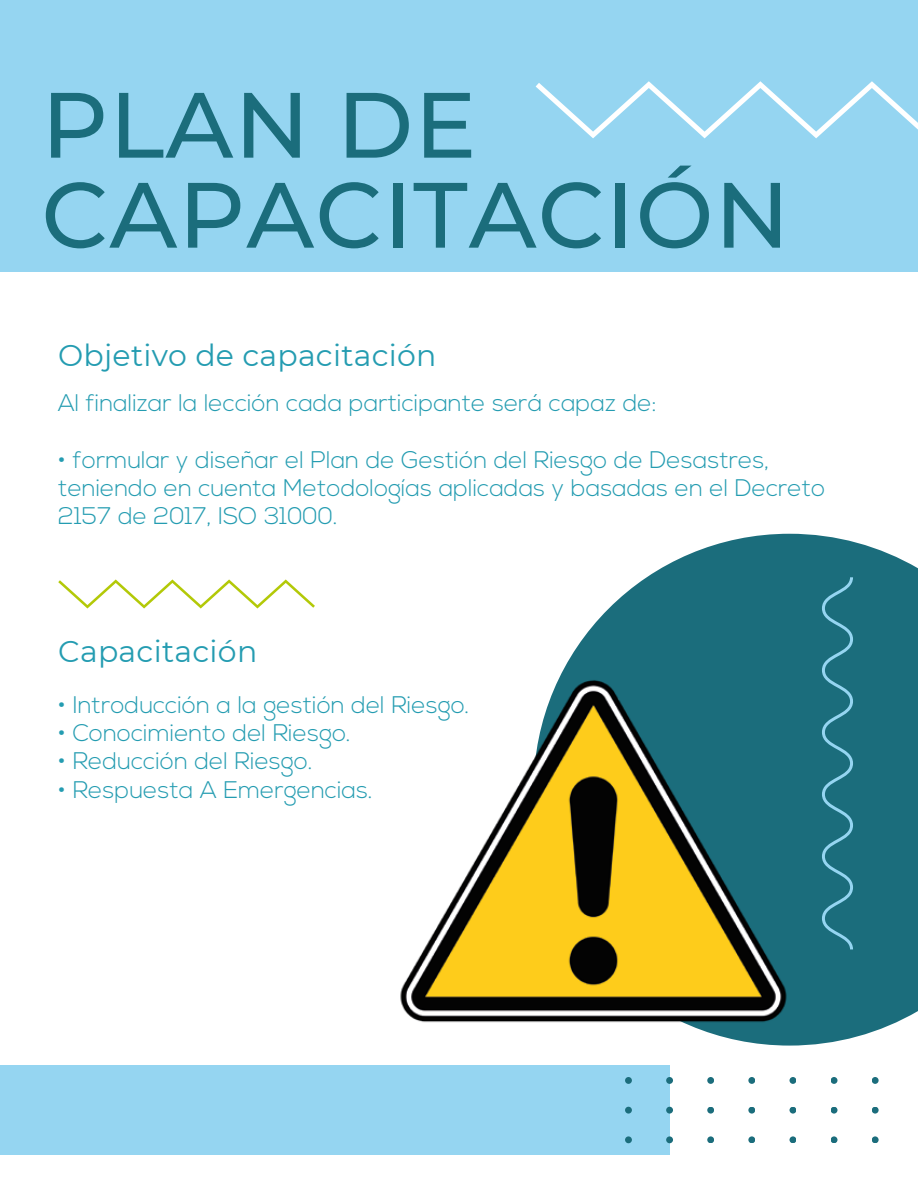
<style>
.page{position:relative;width:918px;height:1188px;background:#fff}
.page>*{position:absolute;margin:0;border:0;box-sizing:border-box;transform-origin:0 0}
.t1{font:500 92.55px/90px "Montserrat";letter-spacing:.015em;color:#1b6d7c}
.t2{font:30px "Montserrat";letter-spacing:.01em;color:#249cb1}
.t3{font:300 24px/28.2px "Nexa";color:#249cb1}
</style>
<div class="page">
<svg style="left:58px;top:579px;width:257px;height:30px"></svg>
<div style="left:0;top:1065px;width:670px;height:90px;background:#95d5f1"></div>
<div style="left:625px;top:1077px;width:7px;height:7px;background:#1b6d7c;border-radius:50%"></div>
<div style="left:666px;top:1077px;width:7px;height:7px;background:#1b6d7c;border-radius:50%"></div>
<div style="left:625px;top:1107px;width:7px;height:7px;background:#1b6d7c;border-radius:50%"></div>
<div style="left:666px;top:1107px;width:7px;height:7px;background:#1b6d7c;border-radius:50%"></div>
<div style="left:625px;top:1136px;width:7px;height:7px;background:#1b6d7c;border-radius:50%"></div>
<div style="left:666px;top:1136px;width:7px;height:7px;background:#1b6d7c;border-radius:50%"></div>
<div style="left:707px;top:1077px;width:7px;height:7px;background:#1b6d7c;border-radius:50%"></div>
<div style="left:707px;top:1107px;width:7px;height:7px;background:#1b6d7c;border-radius:50%"></div>
<div style="left:707px;top:1136px;width:7px;height:7px;background:#1b6d7c;border-radius:50%"></div>
<div style="left:748px;top:1077px;width:7px;height:7px;background:#1b6d7c;border-radius:50%"></div>
<div style="left:748px;top:1107px;width:7px;height:7px;background:#1b6d7c;border-radius:50%"></div>
<div style="left:748px;top:1136px;width:7px;height:7px;background:#1b6d7c;border-radius:50%"></div>
<div style="left:790px;top:1077px;width:6px;height:7px;background:#1b6d7c;border-radius:50%"></div>
<div style="left:790px;top:1107px;width:6px;height:7px;background:#1b6d7c;border-radius:50%"></div>
<div style="left:790px;top:1136px;width:6px;height:7px;background:#1b6d7c;border-radius:50%"></div>
<div style="left:831px;top:1077px;width:6px;height:7px;background:#1b6d7c;border-radius:50%"></div>
<div style="left:831px;top:1107px;width:6px;height:7px;background:#1b6d7c;border-radius:50%"></div>
<div style="left:831px;top:1136px;width:6px;height:7px;background:#1b6d7c;border-radius:50%"></div>
<div style="left:0;top:0;width:918px;height:272px;background:#95d5f1"></div>
<svg style="left:536px;top:81px;width:382px;height:57px"></svg>
<svg style="left:572px;top:534px;width:346px;height:512px;background:#3a818e"></svg>
<svg style="left:822px;top:577px;width:31px;height:372px;background:#2b7b8c"></svg>
<div style="left:872px;top:1077px;width:7px;height:7px;background:#1b6d7c;border-radius:50%"></div>
<div style="left:872px;top:1107px;width:7px;height:7px;background:#1b6d7c;border-radius:50%"></div>
<div style="left:872px;top:1136px;width:7px;height:7px;background:#1b6d7c;border-radius:50%"></div>
<img style="left:400px;top:655px;width:404px;height:390px">
<p class="t1" style="left:41px;top:79px;width:750px">PLAN DE<br>CAPACITACIÓN</p>
<p class="t2" style="left:58px;top:337px;width:380px">Objetivo de capacitación</p>
<p class="t3" style="left:58px;top:391px;width:600px">Al finalizar la lección cada participante será capaz de:</p>
<p class="t3" style="left:58px;top:448px;width:769px">• formular y diseñar el Plan de Gestión del Riesgo de Desastres, teniendo en cuenta Metodologías aplicadas y basadas en el Decreto<br>2157 de 2017, ISO 31000.</p>
<p class="t2" style="left:58px;top:633px;width:201px">Capacitación</p>
<p class="t3" style="left:58px;top:693px;width:413px">• Introducción a la gestión del Riesgo.</p>
<p class="t3" style="left:58px;top:721px;width:294px">• Conocimiento del Riesgo.</p>
<p class="t3" style="left:58px;top:749px;width:256px">• Reducción del Riesgo.</p>
<p class="t3" style="left:58px;top:777px;width:316px">• Respuesta A Emergencias.</p>
</div>
